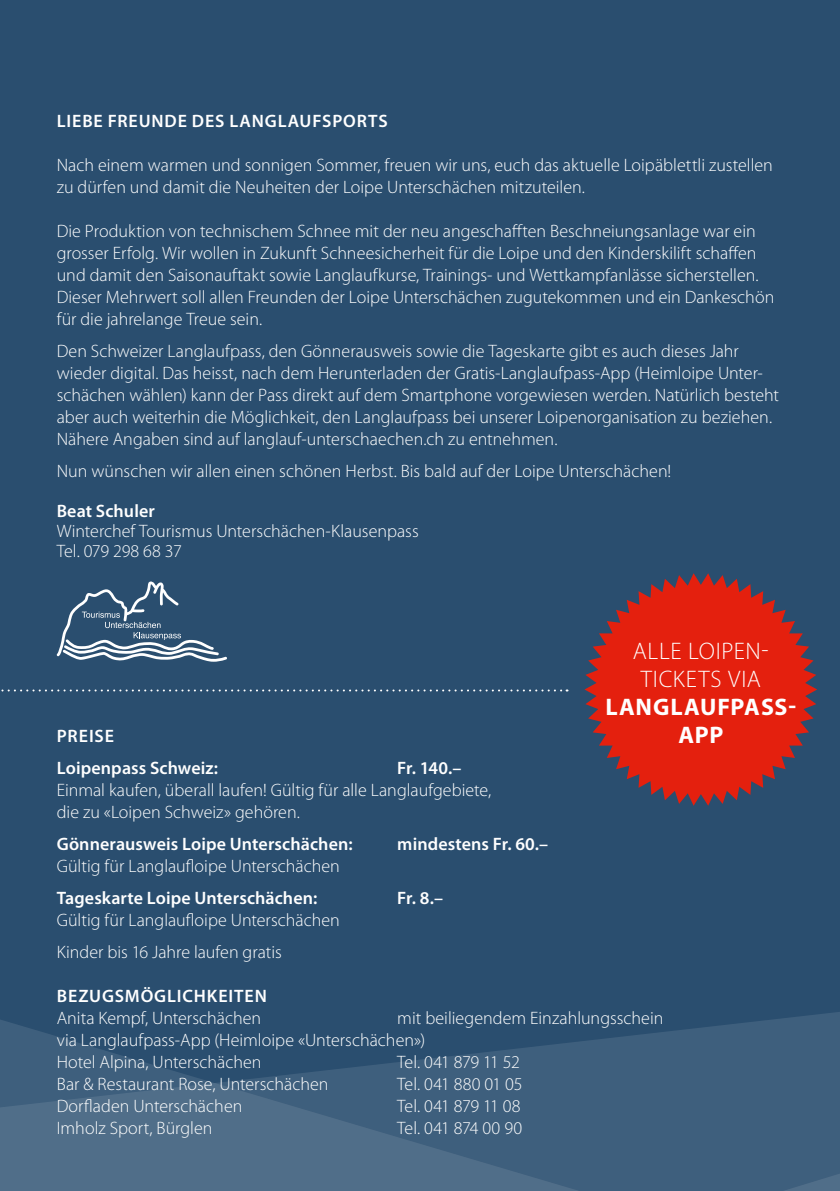
<style>
.page{position:relative;width:840px;height:1191px;background:#fff}
.page>*{position:absolute;margin:0;border:0;box-sizing:border-box;transform-origin:0 0}
.t1{font:300 24px/28px "Myriad Pro";letter-spacing:.025em;color:#fff;text-align:center}
.t2{font:700 24px/28px "Myriad Pro";letter-spacing:.03em;color:#fff;text-align:center}
.t3{font:300 18px/22px "Myriad Pro";color:#fff}
.t4{font:600 18px/32px "Myriad Pro";letter-spacing:.01em;color:#fff}
.t5{font:600 18px "Myriad Pro";letter-spacing:.05em;color:#fff}
.t6{font:300 18px "Myriad Pro";letter-spacing:-.025em;color:#fff}
</style>
<div class="page">
<div style="left:0;top:0;width:839px;height:1191px;background:#2a4e6f"></div>
<svg style="left:0;top:1012px;width:839px;height:179px;fill:#3e5f7d"></svg>
<svg style="left:57px;top:581px;width:170px;height:80px"></svg>
<svg style="left:839px;top:57px;width:1px;height:231px"></svg>
<svg style="left:1px;top:689px;width:566px;height:2px"></svg>
<svg style="left:584px;top:573px;width:232px;height:232px;fill:#e4200e"></svg>
<p class="t5" style="left:57px;top:111px;width:332px">LIEBE FREUNDE DES LANGLAUFSPORTS</p>
<p class="t3" style="left:57px;top:154px;width:717px">Nach einem warmen und sonnigen Sommer, freuen wir uns, euch das aktuelle Loipäblettli zustellen zu dürfen und damit die Neuheiten der Loipe Unterschächen mitzuteilen.</p>
<p class="t3" style="left:57px;top:220px;width:718px">Die Produktion von technischem Schnee mit der neu angeschafften Beschneiungsanlage war ein grosser Erfolg. Wir wollen in Zukunft Schneesicherheit für die Loipe und den Kinderskilift schaffen und damit den Saisonauftakt sowie Langlaufkurse, Trainings- und Wettkampfanlässe sicherstellen.<br>Dieser Mehrwert soll allen Freunden der Loipe Unterschächen zugutekommen und ein Dankeschön für die jahrelange Treue sein.</p>
<p class="t3" style="left:57px;top:340px;width:723px">Den Schweizer Langlaufpass, den Gönnerausweis sowie die Tageskarte gibt es auch dieses Jahr wieder digital. Das heisst, nach dem Herunterladen der Gratis-Langlaufpass-App (Heimloipe Unter&shy;schächen wählen) kann der Pass direkt auf dem Smartphone vorgewiesen werden. Natürlich besteht aber auch weiterhin die Möglichkeit, den Langlaufpass bei unserer Loipenorganisation zu beziehen.<br>Nähere Angaben sind auf langlauf-unterschaechen.ch zu entnehmen.</p>
<p class="t3" style="left:57px;top:460px;width:615px">Nun wünschen wir allen einen schönen Herbst. Bis bald auf der Loipe Unterschächen!</p>
<p class="t4" style="left:57px;top:495px;width:100px">Beat Schuler</p>
<p class="t3" style="left:57px;top:521px;width:363px;line-height:20px">Winterchef Tourismus Unterschächen-Klausenpass<br>Tel. 079 298 68 37</p>
<h1 class="t1" style="left:632px;top:637px;width:137px">ALLE LOIPEN-<br>TICKETS VIA</h1>
<h1 class="t2" style="left:605px;top:693px;width:192px">LANGLAUFPASS-<br>APP</h1>
<p class="t4" style="left:57px;top:720px;width:163px">PREISE<br>Loipenpass Schweiz:</p>
<p class="t4" style="left:397px;top:752px;width:66px">Fr. 140.–</p>
<p class="t3" style="left:57px;top:779px;width:436px">Einmal kaufen, überall laufen! Gültig für alle Langlaufgebiete, die zu «Loipen Schweiz» gehören.</p>
<p class="t4" style="left:57px;top:828px;width:297px">Gönnerausweis Loipe Unterschächen:</p>
<p class="t4" style="left:397px;top:828px;width:152px">mindestens Fr. 60.–</p>
<p class="t3" style="left:57px;top:855px;width:284px">Gültig für Langlaufloipe Unterschächen</p>
<p class="t4" style="left:57px;top:882px;width:262px">Tageskarte Loipe Unterschächen:</p>
<p class="t4" style="left:397px;top:882px;width:47px">Fr. 8.–</p>
<p class="t3" style="left:57px;top:904px;width:284px;line-height:32px">Gültig für Langlaufloipe Unterschächen<br>Kinder bis 16 Jahre laufen gratis</p>
<p class="t5" style="left:57px;top:986px;width:211px">BEZUGSMÖGLICHKEITEN</p>
<p class="t3" style="left:57px;top:1007px;width:206px">Anita Kempf, Unterschächen</p>
<p class="t3" style="left:57px;top:1007px;width:607px;text-indent:340px">mit beiliegendem Einzahlungsschein via Langlaufpass-App (Heimloipe «Unterschächen»)<br>Hotel Alpina, Unterschächen</p>
<p class="t6" style="left:397px;top:1052px;width:124px">Tel. 041 879 11 52</p>
<p class="t3" style="left:57px;top:1073px;width:273px">Bar &amp; Restaurant Rose, Unterschächen</p>
<p class="t3" style="left:397px;top:1073px;width:127px">Tel. 041 880 01 05</p>
<p class="t3" style="left:57px;top:1095px;width:187px">Dorfladen Unterschächen</p>
<p class="t6" style="left:397px;top:1096px;width:125px">Tel. 041 879 11 08</p>
<p class="t3" style="left:57px;top:1117px;width:157px">Imholz Sport, Bürglen</p>
<p class="t3" style="left:397px;top:1117px;width:126px">Tel. 041 874 00 90</p>
</div>
